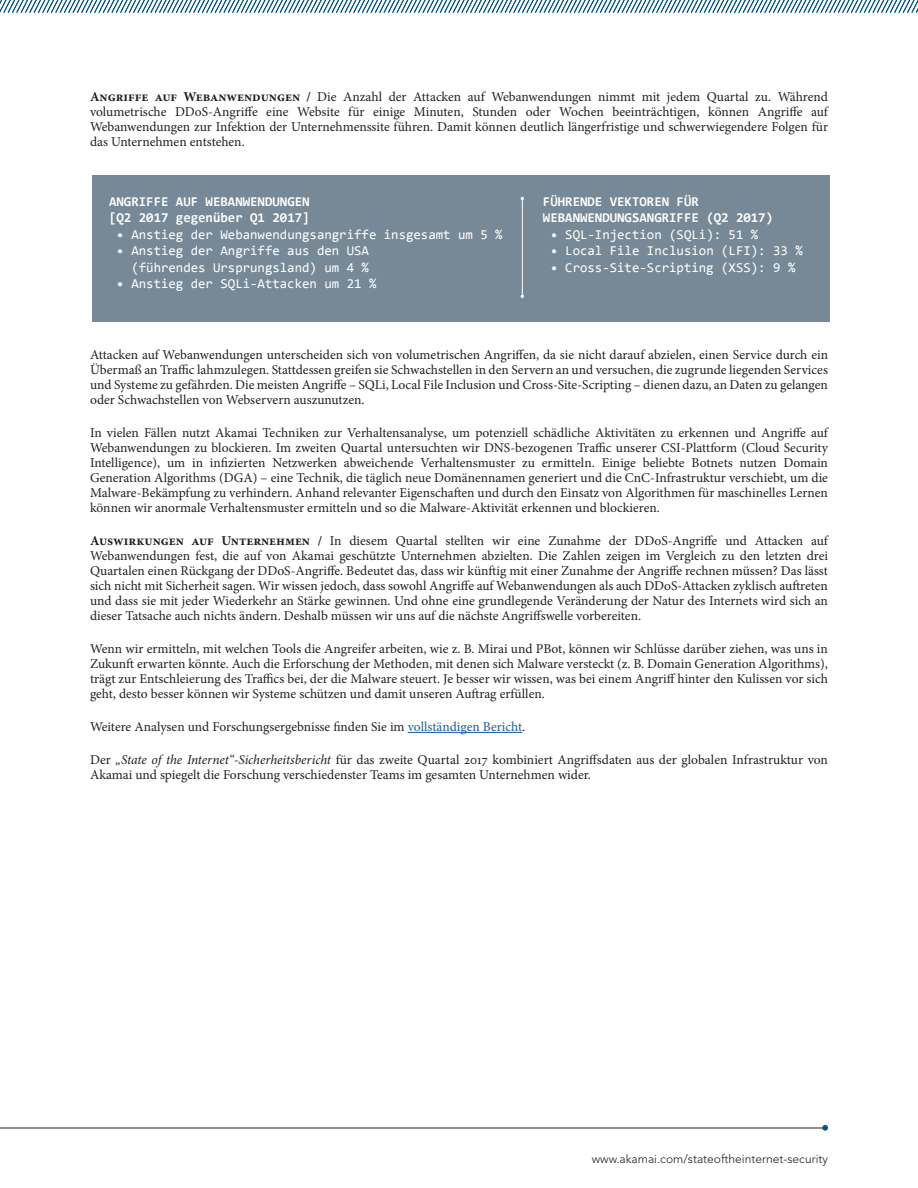
<style>
.page{position:relative;width:918px;height:1188px;background:#fff}
.page>*{position:absolute;margin:0;border:0;box-sizing:border-box;transform-origin:0 0}
.t1{font:13.5px/15px "Minion Pro";color:#231f20;text-align:justify}
.t2{font:13.5px/16.5px "Consolas";color:#fff;text-align:right}
.t3{font:700 13.5px/16.5px "Consolas";color:#fff}
.t4{font:300 12px "Avenir LT Std";color:#231f20}
.s1{font-weight:700}
.s2{color:#175d9e}
.s3{font-style:italic}
</style>
<div class="page">
<svg style="left:0;top:0;width:918px;height:13px"></svg>
<hr style="left:0;top:1128px;width:825px;height:1px;background:#231f20">
<svg style="left:822px;top:1125px;width:6px;height:6px"></svg>
<hr style="left:408px;top:732px;width:114px;height:1px;background:#175d9e">
<div style="left:92px;top:176px;width:738px;height:146px;background:#778996"></div>
<hr style="left:522px;top:199px;width:1px;height:98px;background:#fff">
<p class="t1" style="left:90px;top:89px;width:740px"><span class="s1">Angriffe auf Webanwendungen /</span> Die Anzahl der Attacken auf Webanwendungen nimmt mit jedem Quartal zu. Während volumetrische DDoS-Angriffe eine Website für einige Minuten, Stunden oder Wochen beeinträchtigen, können Angriffe auf Webanwendungen zur Infektion der Unternehmenssite führen. Damit können deutlich längerfristige und schwerwiegendere Folgen für das Unternehmen entstehen.</p>
<p class="t3" style="left:109px;top:193px;width:202px">ANGRIFFE AUF WEBANWENDUNGEN [Q2 2017 gegenüber Q1 2017]</p>
<p class="t2" style="left:117px;top:226px;width:388px">• Anstieg der Webanwendungsangriffe insgesamt um 5 %</p>
<p class="t2" style="left:117px;top:242px;width:254px">• Anstieg der Angriffe aus den USA (führendes Ursprungsland) um 4 %</p>
<p class="t2" style="left:117px;top:275px;width:261px">• Anstieg der SQLi-Attacken um 21 %</p>
<p class="t3" style="left:543px;top:193px;width:232px">FÜHRENDE VEKTOREN FÜR<br>WEBANWENDUNGSANGRIFFE (Q2 2017)</p>
<p class="t2" style="left:550px;top:226px;width:209px">• SQL-Injection (SQLi): 51 %</p>
<p class="t2" style="left:550px;top:242px;width:254px">• Local File Inclusion (LFI): 33 %</p>
<p class="t2" style="left:550px;top:259px;width:247px">• Cross-Site-Scripting (XSS): 9 %</p>
<p class="t1" style="left:90px;top:347px;width:740px">Attacken auf Webanwendungen unterscheiden sich von volumetrischen Angriffen, da sie nicht darauf abzielen, einen Service durch ein Übermaß an Traffic lahmzulegen. Stattdessen greifen sie Schwachstellen in den Servern an und versuchen, die zugrunde liegenden Services und Systeme zu gefährden. Die meisten Angriffe – SQLi, Local File Inclusion und Cross-Site-Scripting – dienen dazu, an Daten zu gelangen oder Schwachstellen von Webservern auszunutzen.</p>
<p class="t1" style="left:90px;top:425px;width:740px">In vielen Fällen nutzt Akamai Techniken zur Verhaltensanalyse, um potenziell schädliche Aktivitäten zu erkennen und Angriffe auf Webanwendungen zu blockieren. Im zweiten Quartal untersuchten wir DNS-bezogenen Traffic unserer CSI-Plattform (Cloud Security Intelligence), um in infizierten Netzwerken abweichende Verhaltensmuster zu ermitteln. Einige beliebte Botnets nutzen Domain Generation Algorithms (DGA) – eine Technik, die täglich neue Domänennamen generiert und die CnC-Infrastruktur verschiebt, um die Malware-Bekämpfung zu verhindern. Anhand relevanter Eigenschaften und durch den Einsatz von Algorithmen für maschinelles Lernen können wir anormale Verhaltensmuster ermitteln und so die Malware-Aktivität erkennen und blockieren.</p>
<p class="t1" style="left:90px;top:533px;width:740px"><span class="s1">Auswirkungen auf Unternehmen /</span> In diesem Quartal stellten wir eine Zunahme der DDoS-Angriffe und Attacken auf Webanwendungen fest, die auf von Akamai geschützte Unternehmen abzielten. Die Zahlen zeigen im Vergleich zu den letzten drei Quartalen einen Rückgang der DDoS-Angriffe. Bedeutet das, dass wir künftig mit einer Zunahme der Angriffe rechnen müssen? Das lässt sich nicht mit Sicherheit sagen. Wir wissen jedoch, dass sowohl Angriffe auf Webanwendungen als auch DDoS-Attacken zyklisch auftreten und dass sie mit jeder Wiederkehr an Stärke gewinnen. Und ohne eine grundlegende Veränderung der Natur des Internets wird sich an dieser Tatsache auch nichts ändern. Deshalb müssen wir uns auf die nächste Angriffswelle vorbereiten.</p>
<p class="t1" style="left:90px;top:641px;width:739px">Wenn wir ermitteln, mit welchen Tools die Angreifer arbeiten, wie z. B. Mirai und PBot, können wir Schlüsse darüber ziehen, was uns in Zukunft erwarten könnte. Auch die Erforschung der Methoden, mit denen sich Malware versteckt (z. B. Domain Generation Algorithms), trägt zur Entschleierung des Traffics bei, der die Malware steuert. Je besser wir wissen, was bei einem Angriff hinter den Kulissen vor sich geht, desto besser können wir Systeme schützen und damit unseren Auftrag erfüllen.</p>
<p class="t1" style="left:90px;top:719px;width:437px">Weitere Analysen und Forschungsergebnisse finden Sie im <span class="s2">vollständigen Bericht</span>.</p>
<p class="t1" style="left:90px;top:752px;width:739px">Der <span class="s3">„State of the Internet“-Sicherheitsbericht</span> für das zweite Quartal 2017 kombiniert Angriffsdaten aus der globalen Infrastruktur von<br>Akamai und spiegelt die Forschung verschiedenster Teams im gesamten Unternehmen wider.</p>
<p class="t4" style="left:592px;top:1151px;width:238px">www.akamai.com/stateoftheinternet-security</p>
</div>
